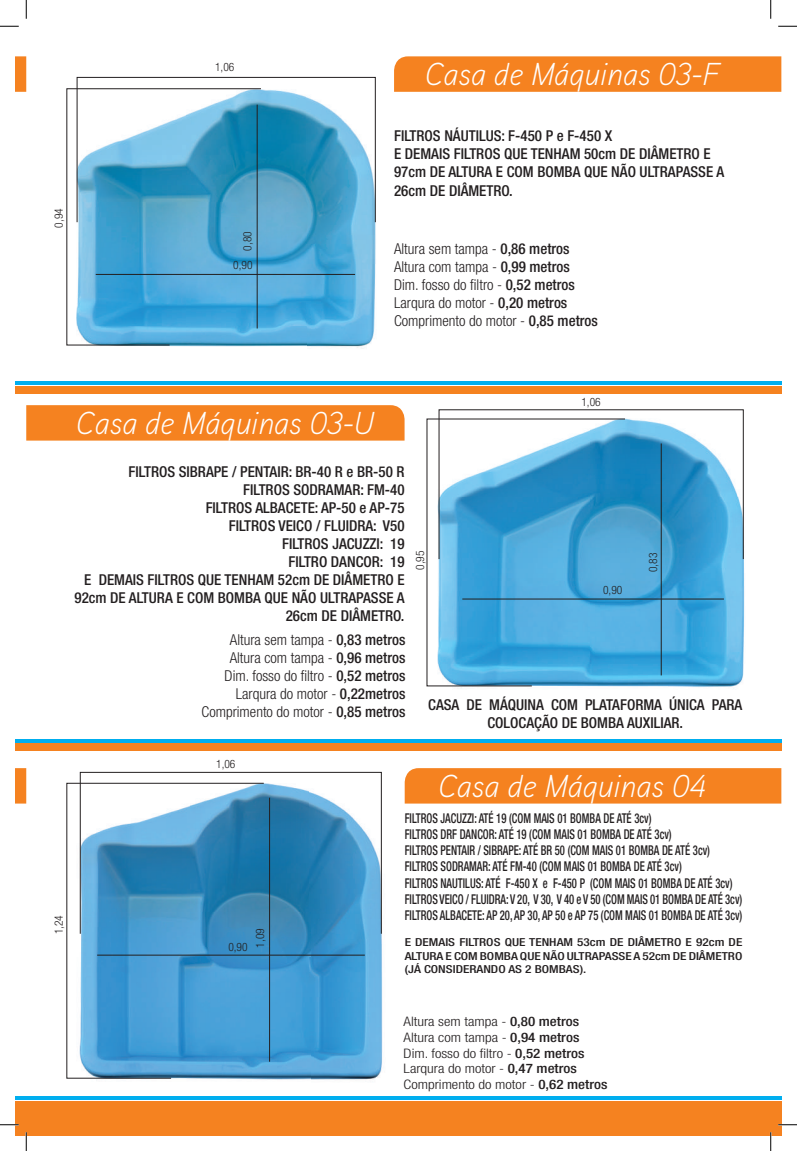
<style>
.page{position:relative;width:797px;height:1151px;background:#fff}
.page>*{position:absolute;margin:0;border:0;box-sizing:border-box;transform-origin:0 0}
.t1{font:italic 300 31.62px "Aaux Pro";color:#fff}
.t2{font:500 condensed 15px/18px "Helvetica Neue LT Pro";color:#231f20}
.t3{font:300 condensed 15px/18px "Helvetica Neue LT Pro";color:#231f20}
.t4{font:500 condensed 13.5px/16.2px "Helvetica Neue LT Pro";color:#231f20;scale:.79 1}
.t5{font:300 condensed 13.12px/15.8px "Helvetica Neue LT Pro";color:#231f20;scale:1.14 1}
.t6{font:300 condensed 11.5px "Helvetica Neue LT Pro";color:#231f20}
.t7{font:500 condensed 11px/13.2px "Helvetica Neue LT Pro";color:#231f20;text-align:justify;scale:1.2 1}
.s1{font-weight:500}
</style>
<div class="page">
<svg style="left:16px;top:56px;width:10px;height:36px"></svg>
<div style="left:16px;top:386px;width:10px;height:7px;background:#f58220"></div>
<hr style="left:16px;top:381px;width:10px;height:4px;background:#00aeef">
<svg style="left:16px;top:768px;width:10px;height:36px"></svg>
<div style="left:16px;top:1101px;width:10px;height:34px;background:#f58220"></div>
<hr style="left:16px;top:1096px;width:10px;height:4px;background:#00aeef">
<div style="left:16px;top:743px;width:10px;height:8px;background:#f58220"></div>
<hr style="left:16px;top:739px;width:10px;height:4px;background:#00aeef">
<div style="left:394px;top:56px;width:387px;height:36px;background:#f58220"></div>
<div style="left:26px;top:386px;width:755px;height:7px;background:#f58220"></div>
<hr style="left:26px;top:381px;width:755px;height:4px;background:#00aeef">
<img style="left:76px;top:79px;width:300px;height:270px">
<div style="left:77px;top:77px;width:299px;height:146px;border:1px solid #231f20"></div>
<svg style="left:66px;top:88px;width:196px;height:258px"></svg>
<hr style="left:257px;top:105px;width:1px;height:223px;background:#231f20">
<hr style="left:96px;top:274px;width:259px;height:1px;background:#231f20">
<div style="left:404px;top:768px;width:377px;height:36px;background:#f58220"></div>
<div style="left:26px;top:1101px;width:755px;height:34px;background:#f58220"></div>
<hr style="left:26px;top:1096px;width:755px;height:4px;background:#00aeef">
<img style="left:79px;top:778px;width:304px;height:302px">
<div style="left:80px;top:772px;width:302px;height:162px;border:1px solid #231f20"></div>
<svg style="left:66px;top:782px;width:199px;height:297px"></svg>
<hr style="left:269px;top:798px;width:1px;height:264px;background:#231f20">
<hr style="left:97px;top:955px;width:268px;height:1px;background:#231f20">
<div style="left:26px;top:405px;width:378px;height:36px;background:#f58220"></div>
<div style="left:26px;top:743px;width:755px;height:8px;background:#f58220"></div>
<hr style="left:26px;top:739px;width:755px;height:4px;background:#00aeef">
<img style="left:461px;top:414px;width:284px;height:275px">
<svg style="left:426px;top:418px;width:200px;height:269px"></svg>
<hr style="left:660px;top:443px;width:1px;height:232px;background:#231f20">
<hr style="left:462px;top:599px;width:262px;height:1px;background:#231f20">
<svg style="left:0;top:25px;width:19px;height:2px"></svg>
<svg style="left:778px;top:25px;width:19px;height:2px"></svg>
<svg style="left:0;top:1124px;width:19px;height:1px"></svg>
<svg style="left:778px;top:1124px;width:19px;height:1px"></svg>
<svg style="left:25px;top:0;width:2px;height:19px"></svg>
<svg style="left:25px;top:1132px;width:2px;height:19px"></svg>
<svg style="left:770px;top:0;width:1px;height:19px"></svg>
<svg style="left:770px;top:1132px;width:1px;height:19px"></svg>
<p class="t6" style="left:52px;top:228px;width:21px;rotate:-90deg">0,94</p>
<p class="t6" style="left:215px;top:60px;width:21px">1,06</p>
<p class="t6" style="left:241px;top:251px;width:21px;rotate:-90deg">0,80</p>
<p class="t6" style="left:233px;top:258px;width:21px">0,90</p>
<h1 class="t1" style="left:424px;top:54px;width:296px">Casa de Máquinas 03-F</h1>
<p class="t2" style="left:394px;top:127px;width:331px">FILTROS NÁUTILUS: F-450 P e F-450 X<br>E DEMAIS FILTROS QUE TENHAM 50cm DE DIÂMETRO E 97cm DE ALTURA E COM BOMBA QUE NÃO ULTRAPASSE A 26cm DE DIÂMETRO.</p>
<p class="t3" style="left:394px;top:240px;width:205px">Altura sem tampa - <span class="s1">0,86 metros<br></span>Altura com tampa - <span class="s1">0,99 metros<br></span>Dim. fosso do filtro - <span class="s1">0,52 metros<br></span>Larqura do motor - <span class="s1">0,20 metros<br></span>Comprimento do motor - <span class="s1">0,85 metros</span></p>
<h1 class="t1" style="left:76px;top:403px;width:299px">Casa de Máquinas 03-U</h1>
<p class="t2" style="left:74px;top:462px;width:331px;text-align:right">FILTROS SIBRAPE / PENTAIR: BR-40 R e BR-50 R<br>FILTROS SODRAMAR: FM-40<br>FILTROS ALBACETE: AP-50 e AP-75<br>FILTROS VEICO / FLUIDRA: V50<br>FILTROS JACUZZI: 19<br>FILTRO DANCOR: 19<br>E DEMAIS FILTROS QUE TENHAM 52cm DE DIÂMETRO E<br>92cm DE ALTURA E COM BOMBA QUE NÃO ULTRAPASSE A<br>26cm DE DIÂMETRO.</p>
<p class="t3" style="left:201px;top:631px;width:205px;text-align:right">Altura sem tampa - <span class="s1">0,83 metros<br></span>Altura com tampa - <span class="s1">0,96 metros<br></span>Dim. fosso do filtro - <span class="s1">0,52 metros<br></span>Larqura do motor - <span class="s1">0,22metros<br></span>Comprimento do motor - <span class="s1">0,85 metros</span></p>
<p class="t6" style="left:413px;top:570px;width:21px;rotate:-90deg">0,95</p>
<p class="t6" style="left:581px;top:396px;width:21px">1,06</p>
<p class="t6" style="left:603px;top:583px;width:21px">0,90</p>
<p class="t6" style="left:646px;top:572px;width:21px;rotate:-90deg">0,83</p>
<p class="t2" style="left:428px;top:696px;width:315px;text-align:center">CASA DE MÁQUINA COM PLATAFORMA ÚNICA PARA<br>COLOCAÇÃO DE BOMBA AUXILIAR.</p>
<p class="t6" style="left:52px;top:934px;width:21px;rotate:-90deg">1,24</p>
<p class="t6" style="left:216px;top:758px;width:21px">1,06</p>
<p class="t6" style="left:228px;top:940px;width:21px">0,90</p>
<p class="t6" style="left:253px;top:948px;width:21px;rotate:-90deg">1,09</p>
<h1 class="t1" style="left:438px;top:766px;width:269px">Casa de Máquinas 04</h1>
<p class="t4" style="left:404px;top:810px;width:429px">FILTROS JACUZZI: ATÉ 19 (COM MAIS 01 BOMBA DE ATÉ 3cv)<br>FILTROS DRF DANCOR: ATÉ 19 (COM MAIS 01 BOMBA DE ATÉ 3cv)<br>FILTROS PENTAIR / SIBRAPE: ATÉ BR 50 (COM MAIS 01 BOMBA DE ATÉ 3cv)<br>FILTROS SODRAMAR: ATÉ FM-40 (COM MAIS 01 BOMBA DE ATÉ 3cv)<br>FILTROS NAUTILUS: ATÉ F-450 X e F-450 P (COM MAIS 01 BOMBA DE ATÉ 3cv)<br>FILTROS VEICO / FLUIDRA: V 20, V 30, V 40 e V 50 (COM MAIS 01 BOMBA DE ATÉ 3cv)<br>FILTROS ALBACETE: AP 20, AP 30, AP 50 e AP 75 (COM MAIS 01 BOMBA DE ATÉ 3cv)</p>
<p class="t7" style="left:404px;top:936px;width:283px">E DEMAIS FILTROS QUE TENHAM 53cm DE DIÂMETRO E 92cm DE ALTURA E COM BOMBA QUE NÃO ULTRAPASSE A 52cm DE DIÂMETRO (JÁ CONSIDERANDO AS 2 BOMBAS).</p>
<p class="t5" style="left:403px;top:1014px;width:180px">Altura sem tampa - <span class="s1">0,80 metros<br></span>Altura com tampa - <span class="s1">0,94 metros<br></span>Dim. fosso do filtro - <span class="s1">0,52 metros<br></span>Larqura do motor - <span class="s1">0,47 metros<br></span>Comprimento do motor - <span class="s1">0,62 metros</span></p>
</div>
